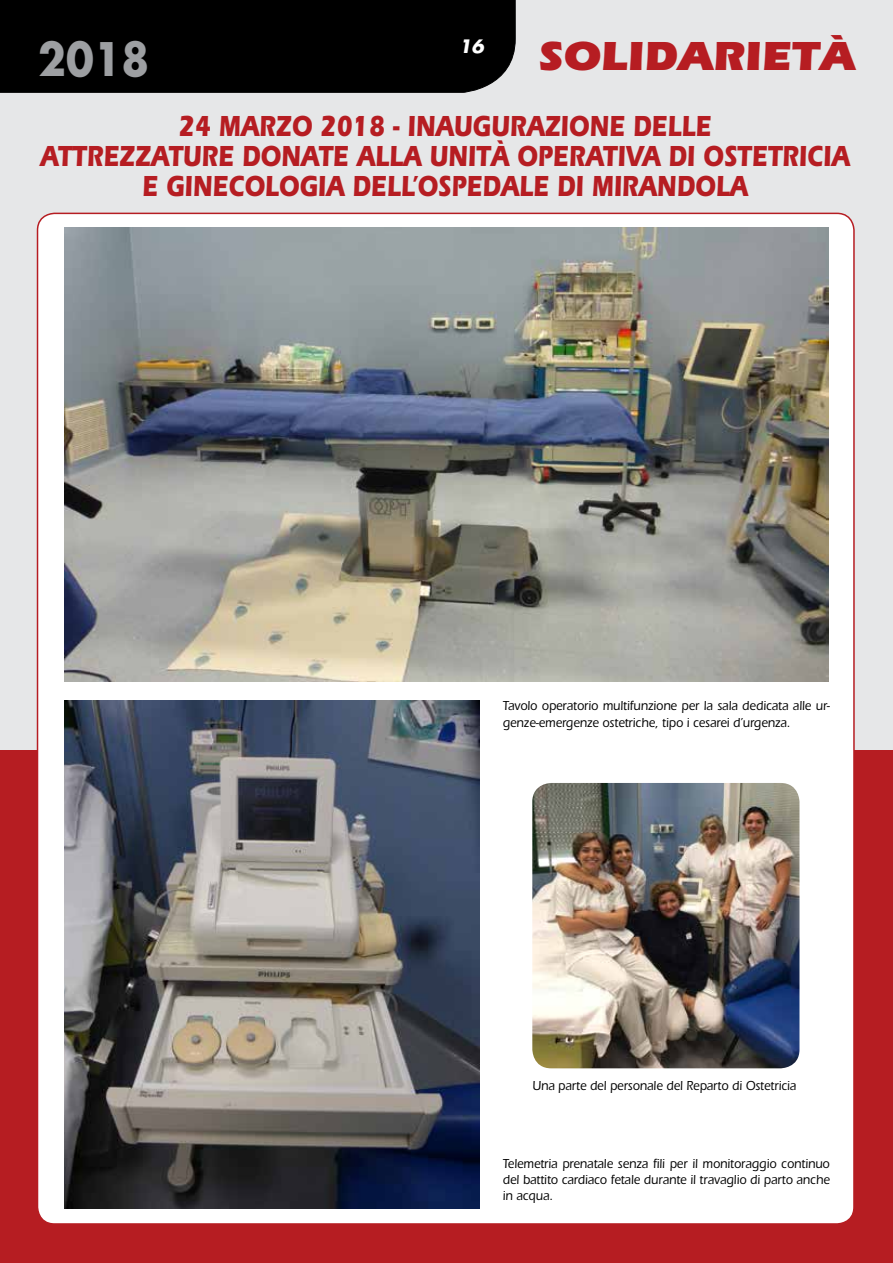
<style>
.page{position:relative;width:893px;height:1263px;background:#fff}
.page>*{position:absolute;margin:0;border:0;box-sizing:border-box;transform-origin:0 0}
.t1{font:700 45px "Futura";color:#9d9fa2;scale:.9 1}
.t2{font:900 42px "Itc Eras";color:#b61d22}
.t3{font:700 30px/30px "Itc Eras";color:#b61d22;text-align:center;scale:.79 1}
.t4{font:italic 700 18px "Futura";color:#fff}
.t5{font:500 13.5px/16.2px "Itc Eras";color:#000;text-align:justify;scale:.9 1}
</style>
<div class="page">
<div style="left:0;top:0;width:893px;height:753px;background:#e6e7e8"></div>
<div style="left:0;top:0;width:516px;height:93px;background:#000"></div>
<div style="left:0;top:750px;width:893px;height:513px;background:#b61d22"></div>
<div style="left:38px;top:213px;width:816px;height:1011px;background:#fff;border-radius:17px"></div>
<img style="left:65px;top:227px;width:763px;height:455px">
<img style="left:65px;top:700px;width:415px;height:508px">
<img style="left:532px;top:783px;width:267px;height:285px">
<h1 class="t1" style="left:38px;top:27px;width:125px">2018</h1>
<h2 class="t2" style="left:537px;top:32px;width:319px">SOLIDARIETÀ</h2>
<h3 class="t4" style="left:459px;top:33px;width:26px">16</h3>
<h3 class="t3" style="left:40px;top:111px;width:1026px">24 MARZO 2018 - INAUGURAZIONE DELLE<br>ATTREZZATURE DONATE ALLA UNITÀ OPERATIVA DI OSTETRICIA<br>E GINECOLOGIA DELL’OSPEDALE DI MIRANDOLA</h3>
<p class="t5" style="left:503px;top:698px;width:365px">Tavolo operatorio multifunzione per la sala dedicata alle ur&shy;genze-emergenze ostetriche, tipo i cesarei d’urgenza.</p>
<p class="t5" style="left:532px;top:1078px;width:295px">Una parte del personale del Reparto di Ostetricia</p>
<p class="t5" style="left:503px;top:1155px;width:365px">Telemetria prenatale senza fili per il monitoraggio continuo del battito cardiaco fetale durante il travaglio di parto anche in acqua.</p>
</div>
